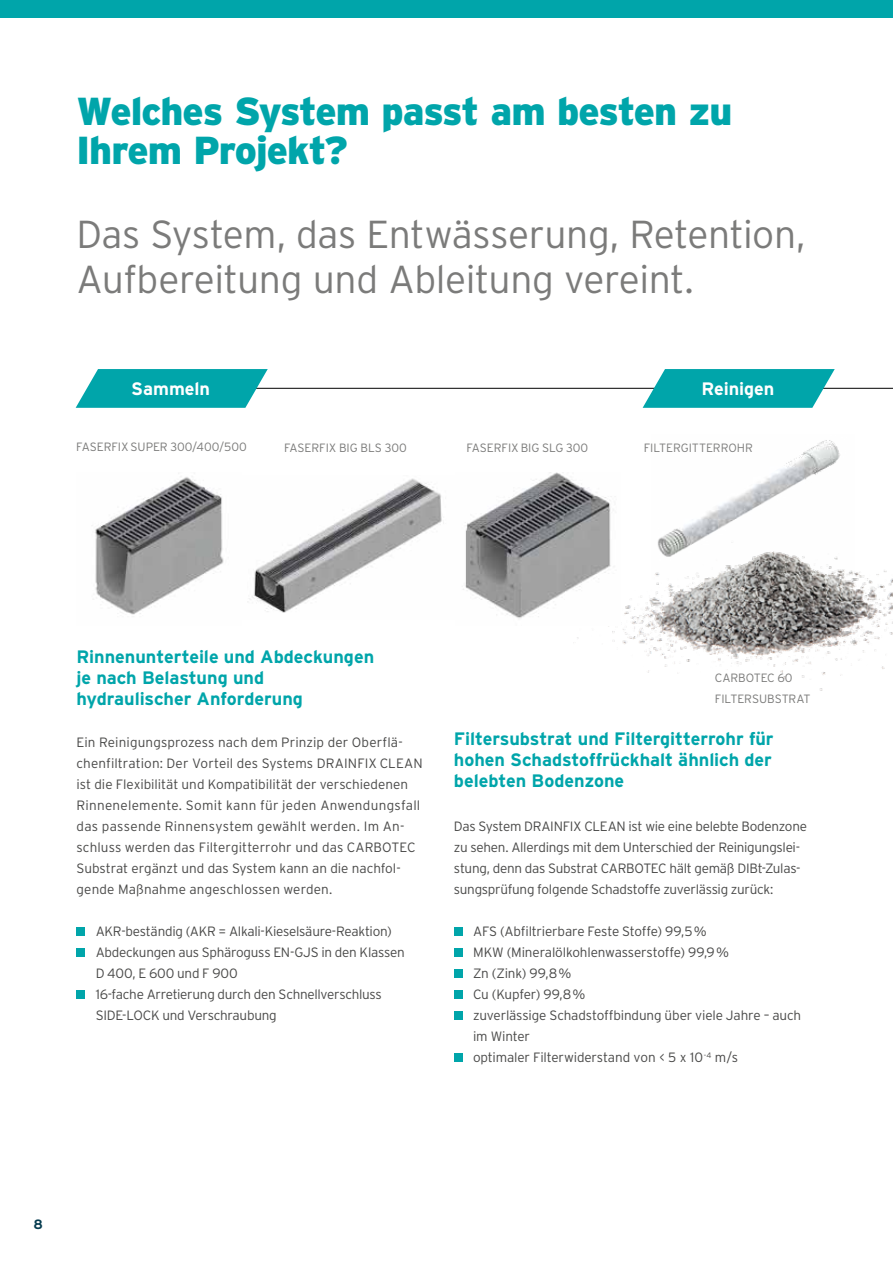
<style>
.page{position:relative;width:893px;height:1263px;background:#fff}
.page>*{position:absolute;margin:0;border:0;box-sizing:border-box;transform-origin:0 0}
.t1{font:300 39px/45px "Interstate";letter-spacing:-.015em;color:#7b7b7a}
.t2{font:900 39px/39px "Interstate";letter-spacing:-.03em;color:#00a5aa}
.t3{font:700 18px/21px "Interstate";color:#00a5aa}
.t4{font:700 18px "Interstate";letter-spacing:-.005em;color:#fff}
.t5{font:300 13.5px/21px "Interstate";letter-spacing:-.01em;color:#494948}
.t6{font:300 13.5px/21px "Interstate";letter-spacing:.01em;color:#494948}
.t7{font:700 13.5px "Interstate";color:#053b4f}
.t8{font:300 12px/21px "Interstate";letter-spacing:-.005em;color:#7b7b7a}
</style>
<div class="page">
<hr style="left:809px;top:388px;width:84px;height:1px;background:#000">
<div style="left:0;top:0;width:893px;height:17px;background:#00a5aa"></div>
<hr style="left:255px;top:388px;width:401px;height:1px;background:#000">
<svg style="left:76px;top:369px;width:192px;height:39px;background:#1eafb3"></svg>
<svg style="left:643px;top:369px;width:192px;height:39px;background:#1eafb3"></svg>
<div style="left:77px;top:927px;width:8px;height:9px;background:#00a5aa"></div>
<div style="left:77px;top:948px;width:8px;height:9px;background:#00a5aa"></div>
<div style="left:77px;top:990px;width:8px;height:9px;background:#00a5aa"></div>
<div style="left:454px;top:927px;width:9px;height:9px;background:#00a5aa"></div>
<div style="left:454px;top:948px;width:9px;height:9px;background:#00a5aa"></div>
<div style="left:454px;top:969px;width:9px;height:9px;background:#00a5aa"></div>
<div style="left:454px;top:990px;width:9px;height:9px;background:#00a5aa"></div>
<div style="left:454px;top:1011px;width:9px;height:9px;background:#00a5aa"></div>
<div style="left:454px;top:1053px;width:9px;height:9px;background:#00a5aa"></div>
<img style="left:803px;top:440px;width:36px;height:13px">
<img style="left:95px;top:477px;width:129px;height:138px">
<img style="left:577px;top:453px;width:316px;height:238px">
<img style="left:247px;top:478px;width:197px;height:135px">
<img style="left:463px;top:472px;width:157px;height:153px">
<h1 class="t2" style="left:77px;top:91px;width:657px">Welches System passt am besten zu<br>Ihrem Projekt?</h1>
<h1 class="t1" style="left:77px;top:211px;width:731px">Das System, das Entwässerung, Retention,<br>Aufbereitung und Ableitung vereint.</h1>
<h2 class="t4" style="left:131px;top:378px;width:80px">Sammeln</h2>
<h2 class="t4" style="left:701px;top:378px;width:74px">Reinigen</h2>
<p class="t8" style="left:76px;top:436px;width:172px">FASERFIX SUPER 300/400/500</p>
<p class="t8" style="left:284px;top:437px;width:124px">FASERFIX BIG BLS 300</p>
<p class="t8" style="left:466px;top:437px;width:123px">FASERFIX BIG SLG 300</p>
<p class="t8" style="left:644px;top:437px;width:111px">FILTERGITTERROHR</p>
<h2 class="t3" style="left:77px;top:646px;width:299px">Rinnenunterteile und Abdeckungen je nach Belastung und hydraulischer Anforderung</h2>
<p class="t6" style="left:77px;top:732px;width:348px">Ein Reinigungsprozess nach dem Prinzip der Oberflä&shy;chenfiltration: Der Vorteil des Systems DRAINFIX CLEAN ist die Flexibilität und Kompatibilität der verschiedenen Rinnenelemente. Somit kann für jeden Anwendungsfall das passende Rinnensystem gewählt werden. Im An&shy;schluss werden das Filtergitterrohr und das CARBOTEC Substrat ergänzt und das System kann an die nachfol&shy;gende Maßnahme angeschlossen werden.</p>
<p class="t5" style="left:96px;top:921px;width:311px">AKR-beständig (AKR = Alkali-Kieselsäure-Reaktion)<br>Abdeckungen aus Sphäroguss EN-GJS in den Klassen D 400, E 600 und F 900<br>16-fache Arretierung durch den Schnellverschluss SIDE-LOCK und Verschraubung</p>
<p class="t8" style="left:715px;top:667px;width:97px">CARBOTEC 60<br>FILTERSUBSTRAT</p>
<h2 class="t3" style="left:454px;top:728px;width:321px;text-align:justify">Filtersubstrat und Filtergitterrohr für hohen Schadstoffrückhalt ähnlich der belebten Bodenzone</h2>
<p class="t5" style="left:454px;top:816px;width:355px">Das System DRAINFIX CLEAN ist wie eine belebte Bodenzone zu sehen. Allerdings mit dem Unterschied der Reinigungslei&shy;stung, denn das Substrat CARBOTEC hält gemäß DIBt-Zulas&shy;sungsprüfung folgende Schadstoffe zuverlässig zurück:</p>
<p class="t5" style="left:473px;top:921px;width:330px">AFS (Abfiltrierbare Feste Stoffe) 99,5%<br>MKW (Mineralölkohlenwasserstoffe) 99,9%<br>Zn (Zink) 99,8%<br>Cu (Kupfer) 99,8%<br>zuverlässige Schadstoffbindung über viele Jahre – auch im Winter<br>optimaler Filterwiderstand von &lt; 5 x 10<sup>-4</sup> m/s</p>
<p class="t7" style="left:34px;top:1217px;width:11px">8</p>
</div>
